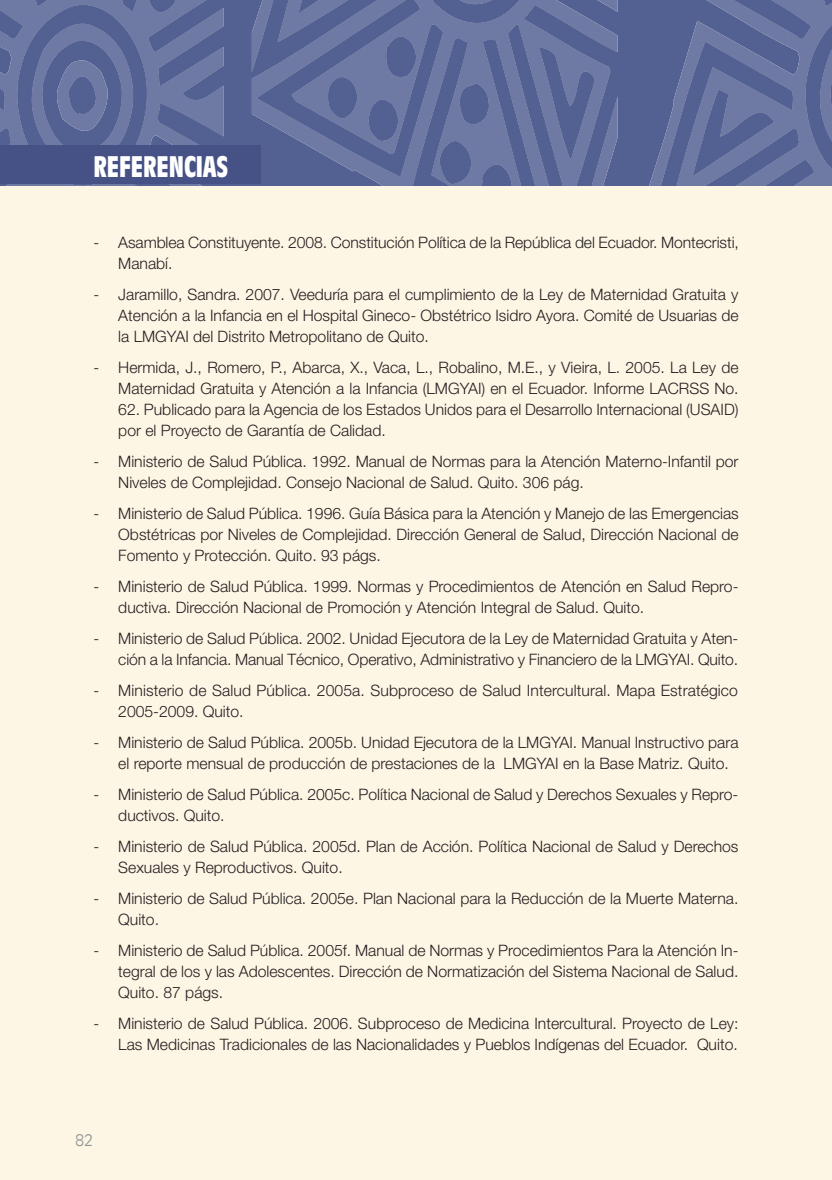
<style>
.page{position:relative;width:832px;height:1180px;background:#fff}
.page>*{position:absolute;margin:0;border:0;box-sizing:border-box;transform-origin:0 0}
.t1{font:700 condensed 28px "Incised 901 BT";color:#fff}
.t2{font:300 15.75px/21px "Helvetica Neue";color:#231f20}
.t3{font:300 15.75px "Incised 901 BT";color:#939598}
</style>
<div class="page">
<div style="left:0;top:0;width:832px;height:1179px;background:#fef6e5"></div>
<div style="left:0;top:0;width:832px;height:185px;background:#536192"></div>
<svg style="left:0;top:0;width:223px;height:185px"></svg>
<svg style="left:252px;top:0;width:365px;height:185px"></svg>
<svg style="left:649px;top:0;width:183px;height:185px"></svg>
<div style="left:0;top:145px;width:261px;height:38px;background:#465285"></div>
<h1 class="t1" style="left:93px;top:155px;width:136px">REFERENCIAS</h1>
<p class="t2" style="left:118px;top:234px;width:622px;text-indent:-25px">- Asamblea Constituyente. 2008. Constitución Política de la República del Ecuador. Montecristi,<br>Manabí.</p>
<p class="t2" style="left:118px;top:286px;width:622px;text-align:justify;text-indent:-25px">- Jaramillo, Sandra. 2007. Veeduría para el cumplimiento de la Ley de Maternidad Gratuita y Atención a la Infancia en el Hospital Gineco- Obstétrico Isidro Ayora. Comité de Usuarias de la LMGYAI del Distrito Metropolitano de Quito.</p>
<p class="t2" style="left:93px;top:358px;width:646px;text-align:right">- Hermida, J., Romero, P., Abarca, X., Vaca, L., Robalino, M.E., y Vieira, L. 2005. La Ley de<br>Maternidad Gratuita y Atención a la Infancia (LMGYAI) en el Ecuador. Informe LACRSS No.</p>
<p class="t2" style="left:118px;top:400px;width:622px">62. Publicado para la Agencia de los Estados Unidos para el Desarrollo Internacional (USAID) por el Proyecto de Garantía de Calidad.</p>
<p class="t2" style="left:118px;top:452px;width:622px;text-indent:-25px">- Ministerio de Salud Pública. 1992. Manual de Normas para la Atención Materno-Infantil por<br>Niveles de Complejidad. Consejo Nacional de Salud. Quito. 306 pág.</p>
<p class="t2" style="left:118px;top:504px;width:622px;text-align:justify;text-indent:-25px">- Ministerio de Salud Pública. 1996. Guía Básica para la Atención y Manejo de las Emergencias Obstétricas por Niveles de Complejidad. Dirección General de Salud, Dirección Nacional de Fomento y Protección. Quito. 93 págs.</p>
<p class="t2" style="left:118px;top:577px;width:622px;text-indent:-25px">- Ministerio de Salud Pública. 1999. Normas y Procedimientos de Atención en Salud Repro&shy;ductiva. Dirección Nacional de Promoción y Atención Integral de Salud. Quito.</p>
<p class="t2" style="left:93px;top:629px;width:646px;text-align:right">- Ministerio de Salud Pública. 2002. Unidad Ejecutora de la Ley de Maternidad Gratuita y Aten&shy;ción a la Infancia. Manual Técnico, Operativo, Administrativo y Financiero de la LMGYAI. Quito.</p>
<p class="t2" style="left:118px;top:681px;width:621px;text-indent:-25px">- Ministerio de Salud Pública. 2005a. Subproceso de Salud Intercultural. Mapa Estratégico<br>2005-2009. Quito.</p>
<p class="t2" style="left:118px;top:733px;width:622px;text-indent:-25px">- Ministerio de Salud Pública. 2005b. Unidad Ejecutora de la LMGYAI. Manual Instructivo para el reporte mensual de producción de prestaciones de la LMGYAI en la Base Matriz. Quito.</p>
<p class="t2" style="left:118px;top:785px;width:622px;text-indent:-25px">- Ministerio de Salud Pública. 2005c. Política Nacional de Salud y Derechos Sexuales y Repro&shy;ductivos. Quito.</p>
<p class="t2" style="left:118px;top:837px;width:622px;text-indent:-25px">- Ministerio de Salud Pública. 2005d. Plan de Acción. Política Nacional de Salud y Derechos<br>Sexuales y Reproductivos. Quito.</p>
<p class="t2" style="left:118px;top:889px;width:622px;text-indent:-25px">- Ministerio de Salud Pública. 2005e. Plan Nacional para la Reducción de la Muerte Materna.<br>Quito.</p>
<p class="t2" style="left:118px;top:941px;width:622px;text-align:justify;text-indent:-25px">- Ministerio de Salud Pública. 2005f. Manual de Normas y Procedimientos Para la Atención In&shy;tegral de los y las Adolescentes. Dirección de Normatización del Sistema Nacional de Salud.<br>Quito. 87 págs.</p>
<p class="t2" style="left:93px;top:1013px;width:646px;text-align:right">- Ministerio de Salud Pública. 2006. Subproceso de Medicina Intercultural. Proyecto de Ley:<br>Las Medicinas Tradicionales de las Nacionalidades y Pueblos Indígenas del Ecuador. Quito.</p>
<p class="t3" style="left:75px;top:1133px;width:20px">82</p>
</div>
